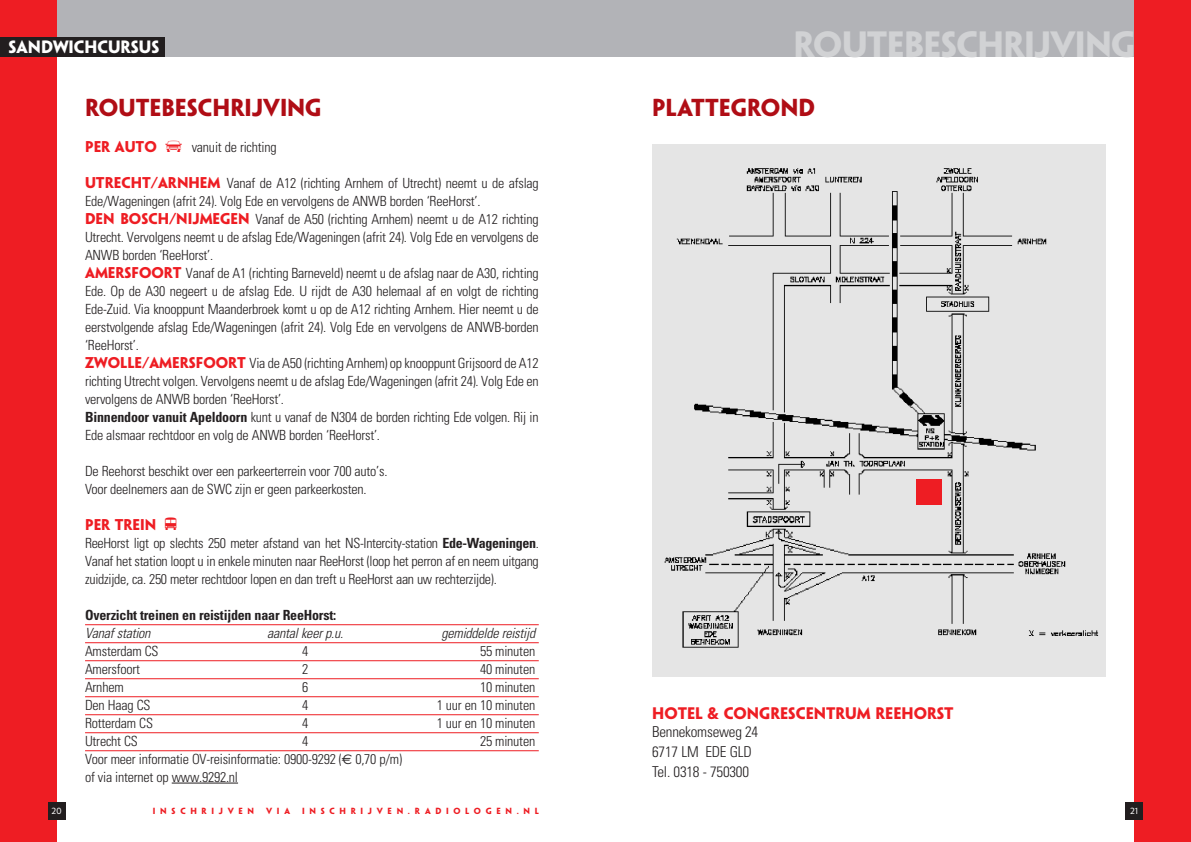
<style>
.page{position:relative;width:1191px;height:842px;background:#fff}
.page>*{position:absolute;margin:0;border:0;box-sizing:border-box;transform-origin:0 0}
.t1{font:700 32.8px "Penumbra Sans Std";letter-spacing:-.02em;color:#d1d2d4}
.t2{font:700 22px "Penumbra Sans Std";color:#b00d15}
.t3{font:700 16px "Penumbra Sans Std";color:#fff}
.t4{font:300 condensed 15px "Univers";letter-spacing:-.015em;color:#231f20}
.t5{font:700 15px "Penumbra Sans Std";color:#ee1d23}
.t6{font:300 condensed 14px/18px "Univers";letter-spacing:-.015em;color:#231f20;text-align:justify}
.t7{font:italic 300 condensed 14px "Univers";letter-spacing:-.015em;color:#231f20}
.t8{font:700 condensed 14px "Univers";letter-spacing:-.015em;color:#231f20}
.t9{font:700 14px "Penumbra Sans Std";color:#ee1d23}
.t10{font:700 8px "Penumbra Sans Std";letter-spacing:.59em;color:#ee1d23}
.t11{font:8px "Penumbra Sans Std";color:#fff}
.s1{font-family:"Penumbra Sans Std";font-weight:700;font-stretch:normal;color:#ee1d23}
.s2{font-weight:700}
.s3{font-family:"Euro Sans";font-weight:400;font-stretch:normal}
</style>
<div class="page">
<div style="left:0;top:0;width:1191px;height:57px;background:#b2b3b7"></div>
<div style="left:0;top:0;width:57px;height:842px;background:#ee1d23"></div>
<div style="left:0;top:37px;width:164px;height:20px;background:#221e1f"></div>
<div style="left:48px;top:802px;width:17px;height:17px;background:#221e1f"></div>
<hr style="left:85px;top:624px;width:454px;height:1px;background:#ee1d23">
<hr style="left:85px;top:642px;width:454px;height:1px;background:#ee1d23">
<hr style="left:85px;top:660px;width:454px;height:1px;background:#ee1d23">
<hr style="left:85px;top:678px;width:454px;height:1px;background:#ee1d23">
<hr style="left:85px;top:696px;width:454px;height:1px;background:#ee1d23">
<hr style="left:85px;top:714px;width:454px;height:1px;background:#ee1d23">
<hr style="left:85px;top:732px;width:454px;height:1px;background:#ee1d23">
<hr style="left:85px;top:750px;width:454px;height:1px;background:#ee1d23">
<hr style="left:172px;top:783px;width:66px;height:1px;background:#231f20">
<img style="left:652px;top:144px;width:454px;height:533px">
<div style="left:916px;top:479px;width:25px;height:26px;background:#ee1d23"></div>
<div style="left:1134px;top:0;width:57px;height:842px;background:#ee1d23"></div>
<div style="left:1125px;top:802px;width:17px;height:17px;background:#221e1f"></div>
<p class="t3" style="left:9px;top:36px;width:152px">SANDWICHCURSUS</p>
<p class="t1" style="left:793px;top:23px;width:344px">ROUTEBESCHRIJVING</p>
<p class="t2" style="left:85px;top:93px;width:238px">ROUTEBESCHRIJVING</p>
<p class="t9" style="left:85px;top:137px;width:73px">PER AUTO</p>
<p class="t6" style="left:192px;top:137px;width:86px">vanuit de richting</p>
<p class="t6" style="left:85px;top:173px;width:455px"><span class="s1">UTRECHT/ARNHEM</span> Vanaf de A12 (richting Arnhem of Utrecht) neemt u de afslag<br>Ede/Wageningen (afrit 24). Volg Ede en vervolgens de ANWB borden ‘ReeHorst’.</p>
<p class="t6" style="left:85px;top:209px;width:455px"><span class="s1">DEN BOSCH/NIJMEGEN</span> Vanaf de A50 (richting Arnhem) neemt u de A12 richting Utrecht. Vervolgens neemt u de afslag Ede/Wageningen (afrit 24). Volg Ede en vervolgens de ANWB borden ‘ReeHorst’.</p>
<p class="t6" style="left:85px;top:263px;width:455px"><span class="s1">AMERSFOORT</span> Vanaf de A1 (richting Barneveld) neemt u de afslag naar de A30, richting Ede. Op de A30 negeert u de afslag Ede. U rijdt de A30 helemaal af en volgt de richting Ede-Zuid. Via knooppunt Maanderbroek komt u op de A12 richting Arnhem. Hier neemt u de eerstvolgende afslag Ede/Wageningen (afrit 24). Volg Ede en vervolgens de ANWB-borden ‘ReeHorst’.</p>
<p class="t6" style="left:85px;top:353px;width:455px"><span class="s1">ZWOLLE/AMERSFOORT</span> Via de A50 (richting Arnhem) op knooppunt Grijsoord de A12 richting Utrecht volgen. Vervolgens neemt u de afslag Ede/Wageningen (afrit 24). Volg Ede en vervolgens de ANWB borden ‘ReeHorst’.</p>
<p class="t6" style="left:85px;top:407px;width:455px"><span class="s2">Binnendoor vanuit Apeldoorn</span> kunt u vanaf de N304 de borden richting Ede volgen. Rij in<br>Ede alsmaar rechtdoor en volg de ANWB borden ‘ReeHorst’.</p>
<p class="t6" style="left:85px;top:461px;width:304px">De Reehorst beschikt over een parkeerterrein voor 700 auto’s.</p>
<p class="t6" style="left:85px;top:479px;width:283px">Voor deelnemers aan de SWC zijn er geen parkeerkosten.</p>
<p class="t9" style="left:85px;top:515px;width:97px">PER TREIN ❖</p>
<p class="t6" style="left:85px;top:533px;width:455px">ReeHorst ligt op slechts 250 meter afstand van het NS-Intercity-station <span class="s2">Ede-Wageningen</span>.<br>Vanaf het station loopt u in enkele minuten naar ReeHorst (loop het perron af en neem uitgang zuidzijde, ca. 250 meter rechtdoor lopen en dan treft u ReeHorst aan uw rechterzijde).</p>
<p class="t8" style="left:85px;top:606px;width:253px">Overzicht treinen en reistijden naar ReeHorst:</p>
<p class="t7" style="left:85px;top:624px;width:67px">Vanaf station</p>
<p class="t7" style="left:267px;top:624px;width:77px">aantal keer p.u.</p>
<p class="t7" style="left:441px;top:624px;width:95px">gemiddelde reistijd</p>
<p class="t6" style="left:85px;top:641px;width:75px">Amsterdam CS</p>
<p class="t6" style="left:302px;top:641px;width:8px">4</p>
<p class="t6" style="left:480px;top:641px;width:57px">55 minuten</p>
<p class="t6" style="left:85px;top:659px;width:56px">Amersfoort</p>
<p class="t6" style="left:302px;top:659px;width:8px">2</p>
<p class="t6" style="left:480px;top:659px;width:57px">40 minuten</p>
<p class="t6" style="left:85px;top:677px;width:40px">Arnhem</p>
<p class="t6" style="left:302px;top:677px;width:8px">6</p>
<p class="t6" style="left:480px;top:677px;width:57px">10 minuten</p>
<p class="t6" style="left:85px;top:695px;width:67px">Den Haag CS</p>
<p class="t6" style="left:302px;top:695px;width:8px">4</p>
<p class="t6" style="left:437px;top:695px;width:100px">1 uur en 10 minuten</p>
<p class="t6" style="left:85px;top:713px;width:69px">Rotterdam CS</p>
<p class="t6" style="left:302px;top:713px;width:8px">4</p>
<p class="t6" style="left:437px;top:713px;width:100px">1 uur en 10 minuten</p>
<p class="t6" style="left:85px;top:731px;width:54px">Utrecht CS</p>
<p class="t6" style="left:302px;top:731px;width:8px">4</p>
<p class="t6" style="left:480px;top:731px;width:57px">25 minuten</p>
<p class="t6" style="left:85px;top:749px;width:319px">Voor meer informatie OV-reisinformatie: 0900-9292 (<span class="s3">P</span> 0,70 p/m)</p>
<p class="t6" style="left:85px;top:767px;width:154px">of via internet op www.9292.nl</p>
<p class="t11" style="left:52px;top:806px;width:11px">20</p>
<p class="t10" style="left:153px;top:805px;width:103px">INSCHRIJVEN</p>
<p class="t10" style="left:266px;top:805px;width:25px">VIA</p>
<p class="t10" style="left:302px;top:805px;width:238px">INSCHRIJVEN.RADIOLOGEN.NL</p>
<p class="t2" style="left:652px;top:93px;width:164px">PLATTEGROND</p>
<p class="t5" style="left:652px;top:703px;width:303px">HOTEL &amp; CONGRESCENTRUM REEHORST</p>
<p class="t4" style="left:652px;top:722px;width:108px">Bennekomseweg 24</p>
<p class="t4" style="left:652px;top:742px;width:101px">6717 LM EDE GLD</p>
<p class="t4" style="left:652px;top:762px;width:98px">Tel. 0318 - 750300</p>
<p class="t11" style="left:1130px;top:806px;width:9px">21</p>
</div>
